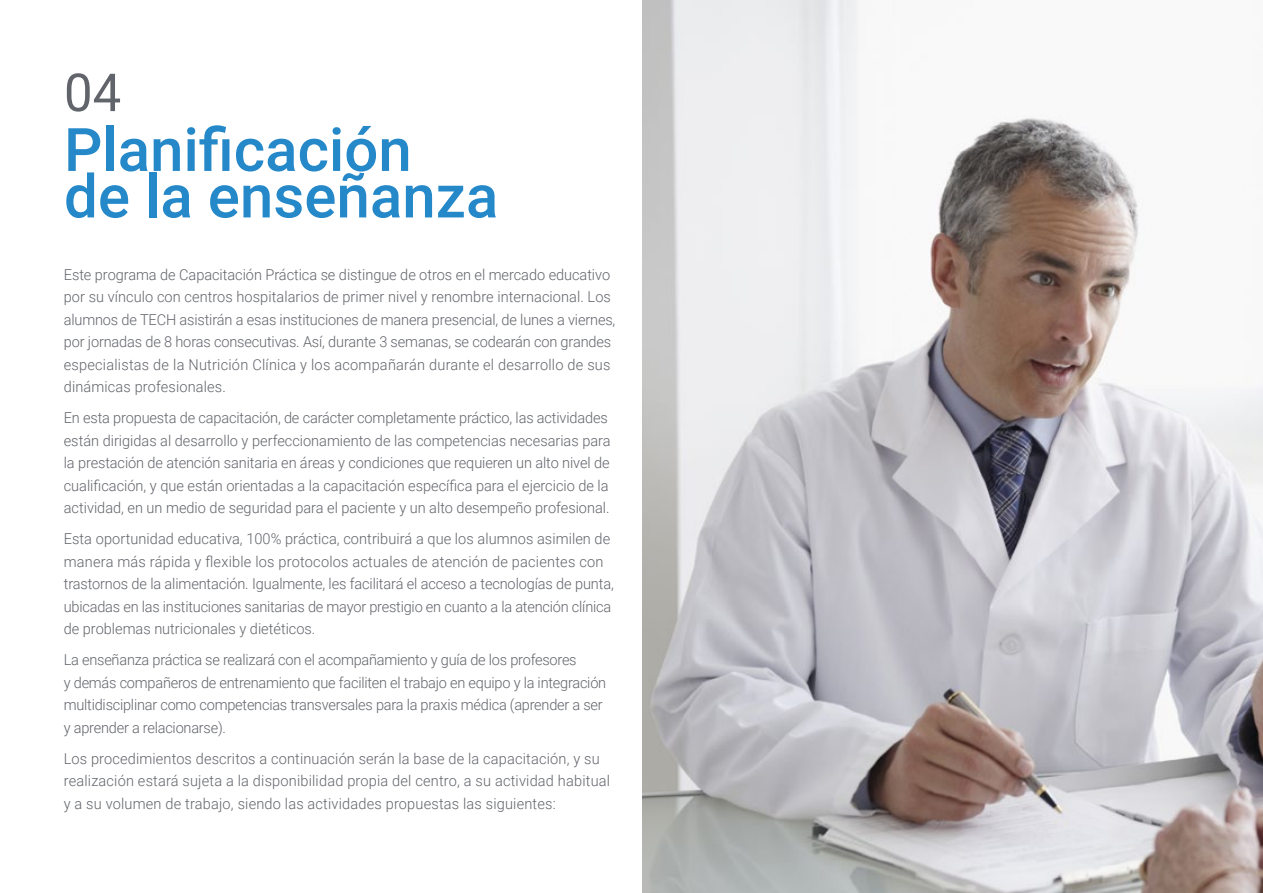
<style>
.page{position:relative;width:1263px;height:893px;background:#fff}
.page>*{position:absolute;margin:0;border:0;box-sizing:border-box;transform-origin:0 0}
.t1{font:500 60px/46.5px "Roboto";color:#2488c9}
.t2{font:52.5px "Roboto";color:#61646a}
.t3{font:300 15px/22.5px "Roboto";letter-spacing:-.005em;color:#61646a}
.t4{font:300 15px/22.5px "Roboto";letter-spacing:.015em;color:#61646a}
</style>
<div class="page">
<img style="left:642px;top:0;width:621px;height:893px">
<h2 class="t2" style="left:64px;top:56px;width:59px">04</h2>
<h1 class="t1" style="left:64px;top:124px;width:436px">Planificación<br>de la enseñanza</h1>
<p class="t3" style="left:64px;top:262px;width:553px">Este programa de Capacitación Práctica se distingue de otros en el mercado educativo por su vínculo con centros hospitalarios de primer nivel y renombre internacional. Los alumnos de TECH asistirán a esas instituciones de manera presencial, de lunes a viernes, por jornadas de 8 horas consecutivas. Así, durante 3 semanas, se codearán con grandes especialistas de la Nutrición Clínica y los acompañarán durante el desarrollo de sus dinámicas profesionales.</p>
<p class="t3" style="left:64px;top:406px;width:548px">En esta propuesta de capacitación, de carácter completamente práctico, las actividades están dirigidas al desarrollo y perfeccionamiento de las competencias necesarias para la prestación de atención sanitaria en áreas y condiciones que requieren un alto nivel de cualificación, y que están orientadas a la capacitación específica para el ejercicio de la actividad, en un medio de seguridad para el paciente y un alto desempeño profesional.</p>
<p class="t3" style="left:64px;top:527px;width:551px">Esta oportunidad educativa, 100% práctica, contribuirá a que los alumnos asimilen de manera más rápida y flexible los protocolos actuales de atención de pacientes con trastornos de la alimentación. Igualmente, les facilitará el acceso a tecnologías de punta, ubicadas en las instituciones sanitarias de mayor prestigio en cuanto a la atención clínica de problemas nutricionales y dietéticos.</p>
<p class="t3" style="left:64px;top:648px;width:544px">La enseñanza práctica se realizará con el acompañamiento y guía de los profesores<br>y demás compañeros de entrenamiento que faciliten el trabajo en equipo y la integración multidisciplinar como competencias transversales para la praxis médica (aprender a ser y aprender a relacionarse).</p>
<p class="t4" style="left:64px;top:746px;width:548px">Los procedimientos descritos a continuación serán la base de la capacitación, y su realización estará sujeta a la disponibilidad propia del centro, a su actividad habitual y a su volumen de trabajo, siendo las actividades propuestas las siguientes:</p>
</div>
